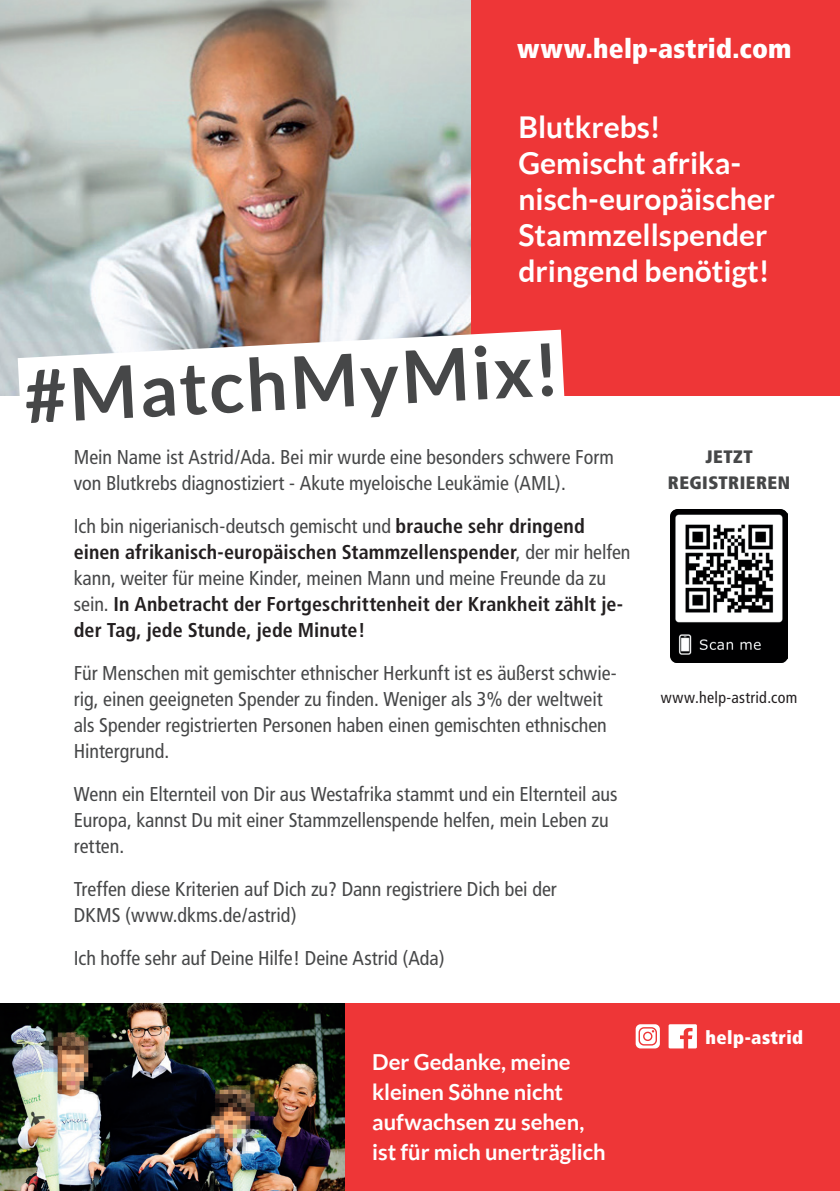
<style>
.page{position:relative;width:840px;height:1191px;background:#fff}
.page>*{position:absolute;margin:0;border:0;box-sizing:border-box;transform-origin:0 0}
.t1{font:700 72.6px "Lato";color:#464748}
.t2{font:700 30px/36px "Lato";color:#fff}
.t3{font:900 condensed 26.8px "Frutiger";letter-spacing:.01em;color:#fff}
.t4{font:700 22px/30px "Lato";color:#fff}
.t5{font:condensed 20px/26px "Frutiger";color:#464748}
.t6{font:700 condensed 20px/26px "Frutiger";letter-spacing:.005em;color:#231f20}
.t7{font:900 condensed 18.4px "Frutiger";letter-spacing:.02em;color:#fff}
.t8{font:900 condensed 18px/26px "Frutiger";letter-spacing:.025em;color:#464748;text-align:center}
.t9{font:condensed 16px "Frutiger";letter-spacing:.015em;color:#231f20}
.s1{font-weight:400;color:#464748}
</style>
<div class="page">
<img style="left:0;top:0;width:471px;height:395px">
<div style="left:471px;top:0;width:368px;height:395px;background:#ee3637"></div>
<div style="left:344px;top:1003px;width:495px;height:188px;background:#ee3637"></div>
<img style="left:0;top:1003px;width:345px;height:188px">
<svg style="left:18px;top:330px;width:546px;height:66px"></svg>
<svg style="left:668px;top:1024px;width:28px;height:24px"></svg>
<img style="left:670px;top:509px;width:117px;height:153px">
<div style="left:635px;top:1024px;width:24px;height:24px;background:#fff;border-radius:5px"></div>
<svg style="left:638px;top:1027px;width:19px;height:19px"></svg>
<h3 class="t3" style="left:517px;top:32px;width:276px">www.help-astrid.com</h3>
<h2 class="t2" style="left:518px;top:108px;width:258px">Blutkrebs!<br>Gemischt afrika&shy;nisch-europäischer<br>Stammzellspender dringend benötigt!</h2>
<h1 class="t1" style="left:22px;top:355px;width:537px;rotate:-3deg">#MatchMyMix!</h1>
<p class="t5" style="left:74px;top:444px;width:541px">Mein Name ist Astrid/Ada. Bei mir wurde eine besonders schwere Form von Blutkrebs diagnostiziert - Akute myeloische Leukämie (AML).</p>
<p class="t6" style="left:74px;top:513px;width:558px"><span class="s1">Ich bin nigerianisch-deutsch gemischt und</span> brauche sehr dringend einen afrikanisch-europäischen Stammzellenspender<span class="s1">, der mir helfen kann, weiter für meine Kinder, meinen Mann und meine Freunde da zu sein.</span> In Anbetracht der Fortgeschrittenheit der Krankheit zählt je&shy;der Tag, jede Stunde, jede Minute!</p>
<p class="t5" style="left:74px;top:660px;width:544px">Für Menschen mit gemischter ethnischer Herkunft ist es äußerst schwie&shy;rig, einen geeigneten Spender zu finden. Weniger als 3% der weltweit als Spender registrierten Personen haben einen gemischten ethnischen Hintergrund.</p>
<p class="t5" style="left:74px;top:781px;width:545px">Wenn ein Elternteil von Dir aus Westafrika stammt und ein Elternteil aus<br>Europa, kannst Du mit einer Stammzellenspende helfen, mein Leben zu retten.</p>
<p class="t5" style="left:74px;top:876px;width:484px">Treffen diese Kriterien auf Dich zu? Dann registriere Dich bei der<br>DKMS (www.dkms.de/astrid)</p>
<p class="t5" style="left:74px;top:945px;width:372px">Ich hoffe sehr auf Deine Hilfe! Deine Astrid (Ada)</p>
<p class="t4" style="left:372px;top:1046px;width:235px">Der Gedanke, meine kleinen Söhne nicht aufwachsen zu sehen, ist für mich unerträglich</p>
<p class="t8" style="left:667px;top:443px;width:124px">JETZT<br>REGISTRIEREN</p>
<p class="t9" style="left:660px;top:688px;width:138px">www.help-astrid.com</p>
<p class="t7" style="left:705px;top:1026px;width:99px">help-astrid</p>
</div>
